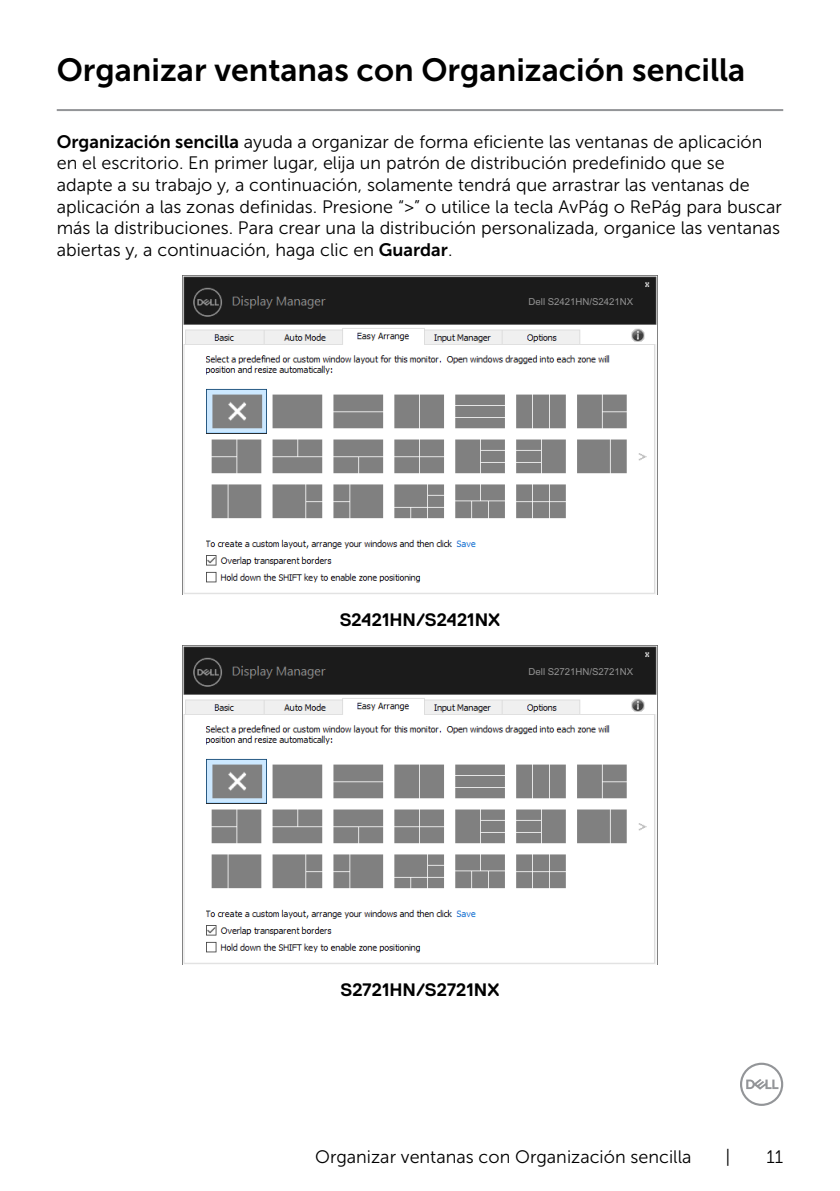
<style>
.page{position:relative;width:840px;height:1191px;background:#fff}
.page>*{position:absolute;margin:0;border:0;box-sizing:border-box;transform-origin:0 0}
.t1{font:32px "Museo Sans For Dell 700";color:#000}
.t2{font:18px/21.6px "Museo Sans For Dell 300";color:#000}
.t3{font:700 18px "Dell Replica";color:#000}
.t4{font:9.6px "Arial";color:#939393}
.s1{font-family:"Museo Sans For Dell 700"}
</style>
<div class="page">
<svg style="left:740px;top:1062px;width:42px;height:44px"></svg>
<hr style="left:57px;top:109px;width:725px;height:2px;background:#939598">
<img style="left:182px;top:275px;width:475px;height:319px">
<div style="left:539px;top:295px;width:103px;height:11px;background:#1b1b1b"></div>
<img style="left:182px;top:645px;width:475px;height:319px">
<div style="left:539px;top:665px;width:103px;height:12px;background:#1b1b1b"></div>
<h1 class="t1" style="left:57px;top:52px;width:689px">Organizar ventanas con Organización sencilla</h1>
<p class="t2" style="left:57px;top:131px;width:726px"><span class="s1">Organización sencilla</span> ayuda a organizar de forma eficiente las ventanas de aplicación en el escritorio. En primer lugar, elija un patrón de distribución predefinido que se adapte a su trabajo y, a continuación, solamente tendrá que arrastrar las ventanas de aplicación a las zonas definidas. Presione “&gt;” o utilice la tecla AvPág o RePág para buscar más la distribuciones. Para crear una la distribución personalizada, organice las ventanas abiertas y, a continuación, haga clic en <span class="s1">Guardar</span>.</p>
<p class="t4" style="left:528px;top:296px;width:106px">Dell S2421HN/S2421NX</p>
<p class="t3" style="left:339px;top:610px;width:162px">S2421HN/S2421NX</p>
<p class="t4" style="left:528px;top:666px;width:106px">Dell S2721HN/S2721NX</p>
<p class="t3" style="left:340px;top:980px;width:160px">S2721HN/S2721NX</p>
<p class="t2" style="left:315px;top:1145px;width:377px">Organizar ventanas con Organización sencilla</p>
<p class="t2" style="left:725px;top:1145px;width:6px">|</p>
<p class="t2" style="left:766px;top:1145px;width:18px">11</p>
</div>
